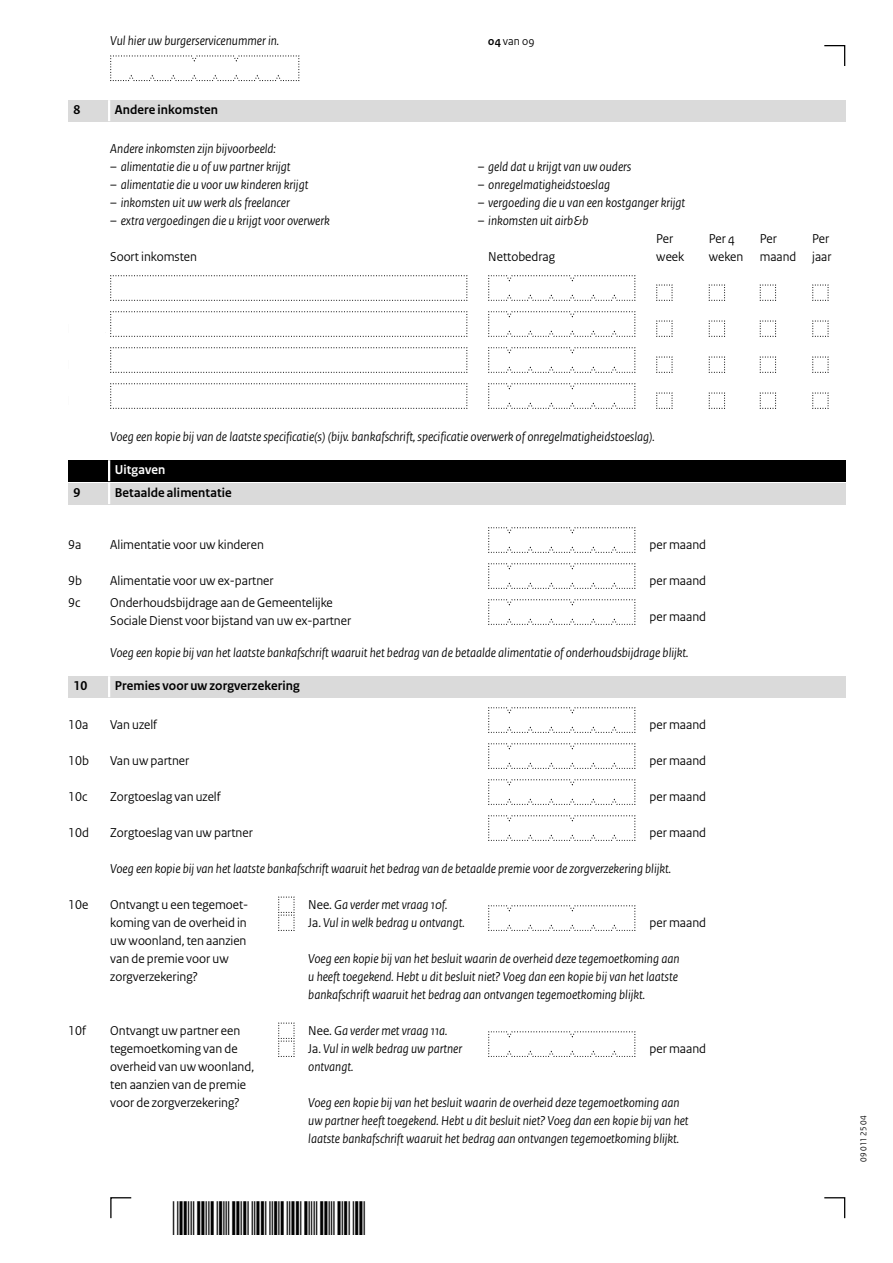
<style>
.page{position:relative;width:893px;height:1263px;background:#fff}
.page>*{position:absolute;margin:0;border:0;box-sizing:border-box;transform-origin:0 0}
.Vraag_geen_inspring{font:italic 13.5px/18px "Rijksoverheid Sans Heading";color:#000}
.Vraag_Nummer{font:13.5px/18px "Rijksoverheid Sans Heading";color:#000}
.Vraag{font:italic 13.5px "Rijksoverheid Sans Heading";color:#000}
.Vraag_geen_inspring-2{font:13.5px/18px "Rijksoverheid Sans Heading";color:#000}
.Vraag_Nummer_12{font:13.5px/18px "Rijksoverheid Sans Heading";color:#000}
.KOP_D_Nummer_20{font:700 13.5px "Rijksoverheid Sans Heading";letter-spacing:.01em;color:#000}
.KOP_B_Nummer_20{font:700 13.5px "Rijksoverheid Sans Heading";letter-spacing:.01em;color:#000}
.KOP_D_Nummer{font:700 13.5px "Rijksoverheid Sans Heading";letter-spacing:.01em;color:#fff}
.t1{font:12px "Rijksoverheid Sans Heading";color:#000}
.t2{font:9px "Rijksoverheid Sans Heading";color:#000}
.s1{font-weight:700}
.s2{font-style:normal}
</style>
<div class="page">
<svg style="left:824px;top:1197px;width:22px;height:22px"></svg>
<svg style="left:110px;top:1197px;width:22px;height:22px"></svg>
<svg style="left:824px;top:45px;width:22px;height:21px"></svg>
<svg style="left:110px;top:275px;width:358px;height:26px"></svg>
<svg style="left:110px;top:311px;width:358px;height:26px"></svg>
<svg style="left:110px;top:347px;width:358px;height:26px"></svg>
<svg style="left:110px;top:383px;width:358px;height:26px"></svg>
<svg style="left:488px;top:275px;width:148px;height:26px"></svg>
<svg style="left:488px;top:527px;width:148px;height:26px"></svg>
<svg style="left:488px;top:707px;width:148px;height:26px"></svg>
<svg style="left:488px;top:311px;width:148px;height:26px"></svg>
<svg style="left:488px;top:563px;width:148px;height:26px"></svg>
<svg style="left:488px;top:599px;width:148px;height:26px"></svg>
<svg style="left:488px;top:743px;width:148px;height:26px"></svg>
<svg style="left:488px;top:779px;width:148px;height:26px"></svg>
<svg style="left:488px;top:815px;width:148px;height:26px"></svg>
<svg style="left:488px;top:905px;width:148px;height:26px"></svg>
<svg style="left:488px;top:1031px;width:148px;height:26px"></svg>
<svg style="left:488px;top:347px;width:148px;height:26px"></svg>
<svg style="left:488px;top:383px;width:148px;height:26px"></svg>
<svg style="left:656px;top:284px;width:17px;height:17px"></svg>
<svg style="left:656px;top:320px;width:17px;height:17px"></svg>
<svg style="left:656px;top:356px;width:17px;height:17px"></svg>
<svg style="left:656px;top:392px;width:17px;height:17px"></svg>
<svg style="left:708px;top:284px;width:17px;height:17px"></svg>
<svg style="left:708px;top:320px;width:17px;height:17px"></svg>
<svg style="left:708px;top:356px;width:17px;height:17px"></svg>
<svg style="left:708px;top:392px;width:17px;height:17px"></svg>
<svg style="left:759px;top:284px;width:17px;height:17px"></svg>
<svg style="left:759px;top:320px;width:17px;height:17px"></svg>
<svg style="left:759px;top:356px;width:17px;height:17px"></svg>
<svg style="left:759px;top:392px;width:17px;height:17px"></svg>
<svg style="left:812px;top:284px;width:17px;height:17px"></svg>
<svg style="left:812px;top:320px;width:17px;height:17px"></svg>
<svg style="left:812px;top:356px;width:17px;height:17px"></svg>
<svg style="left:812px;top:392px;width:17px;height:17px"></svg>
<svg style="left:278px;top:896px;width:17px;height:35px"></svg>
<svg style="left:278px;top:1022px;width:17px;height:35px"></svg>
<svg style="left:110px;top:55px;width:190px;height:26px"></svg>
<div style="left:68px;top:100px;width:777px;height:21px;background:#dadada"></div>
<hr style="left:108px;top:100px;width:2px;height:21px;background:#fff">
<div style="left:68px;top:460px;width:777px;height:21px;background:#000"></div>
<hr style="left:108px;top:460px;width:2px;height:21px;background:#fff">
<div style="left:68px;top:483px;width:777px;height:21px;background:#dadada"></div>
<hr style="left:108px;top:483px;width:2px;height:21px;background:#fff">
<div style="left:68px;top:676px;width:777px;height:21px;background:#dadada"></div>
<hr style="left:108px;top:676px;width:2px;height:21px;background:#fff">
<p class="Vraag_geen_inspring" style="left:110px;top:32px;width:170px">Vul hier uw burgerservicenummer in.</p>
<p class="t1" style="left:488px;top:34px;width:48px"><span class="s1">04</span> van 09</p>
<h3 class="KOP_D_Nummer_20" style="left:74px;top:102px;width:8px">8</h3>
<h3 class="KOP_D_Nummer_20" style="left:115px;top:102px;width:105px">Andere inkomsten</h3>
<p class="Vraag_geen_inspring" style="left:110px;top:140px;width:167px">Andere inkomsten zijn bijvoorbeeld:</p>
<p class="Vraag_geen_inspring" style="left:110px;top:158px;width:182px"><span class="s2">–</span> alimentatie die u of uw partner krijgt</p>
<p class="Vraag_geen_inspring" style="left:110px;top:176px;width:200px"><span class="s2">–</span> alimentatie die u voor uw kinderen krijgt</p>
<p class="Vraag_geen_inspring" style="left:110px;top:194px;width:181px"><span class="s2">–</span> inkomsten uit uw werk als freelancer</p>
<p class="Vraag_geen_inspring" style="left:110px;top:212px;width:221px"><span class="s2">–</span> extra vergoedingen die u krijgt voor overwerk</p>
<p class="Vraag_geen_inspring" style="left:478px;top:158px;width:155px"><span class="s2">–</span> geld dat u krijgt van uw ouders</p>
<p class="Vraag_geen_inspring" style="left:478px;top:176px;width:134px"><span class="s2">–</span> onregelmatigheidstoeslag</p>
<p class="Vraag_geen_inspring" style="left:478px;top:194px;width:209px"><span class="s2">–</span> vergoeding die u van een kostganger krijgt</p>
<p class="Vraag_geen_inspring" style="left:478px;top:212px;width:112px"><span class="s2">–</span> inkomsten uit airb&amp;b</p>
<p class="Vraag_geen_inspring-2" style="left:110px;top:248px;width:88px">Soort inkomsten</p>
<p class="Vraag_geen_inspring-2" style="left:488px;top:248px;width:68px">Nettobedrag</p>
<p class="Vraag_geen_inspring-2" style="left:656px;top:230px;width:29px">Per week</p>
<p class="Vraag_geen_inspring-2" style="left:709px;top:230px;width:36px">Per 4 weken</p>
<p class="Vraag_geen_inspring-2" style="left:760px;top:230px;width:38px">Per maand</p>
<p class="Vraag_geen_inspring-2" style="left:812px;top:230px;width:21px">Per jaar</p>
<p class="Vraag" style="left:110px;top:429px;width:546px">Voeg een kopie bij van de laatste specificatie(s) (bijv. bankafschrift, specificatie overwerk of onregelmatigheidstoeslag).</p>
<h2 class="KOP_D_Nummer" style="left:115px;top:462px;width:52px">Uitgaven</h2>
<h3 class="KOP_B_Nummer_20" style="left:74px;top:485px;width:8px">9</h3>
<h3 class="KOP_B_Nummer_20" style="left:115px;top:485px;width:119px">Betaalde alimentatie</h3>
<p class="Vraag_Nummer" style="left:68px;top:536px;width:15px">9a</p>
<p class="Vraag_Nummer" style="left:110px;top:536px;width:155px">Alimentatie voor uw kinderen</p>
<p class="Vraag_geen_inspring-2" style="left:650px;top:536px;width:58px">per maand</p>
<p class="Vraag_Nummer" style="left:68px;top:572px;width:15px">9b</p>
<p class="Vraag_Nummer" style="left:110px;top:572px;width:165px">Alimentatie voor uw ex-partner</p>
<p class="Vraag_geen_inspring-2" style="left:650px;top:572px;width:58px">per maand</p>
<p class="Vraag_Nummer_12" style="left:68px;top:594px;width:14px">9c</p>
<p class="Vraag_Nummer_12" style="left:110px;top:594px;width:242px">Onderhoudsbijdrage aan de Gemeentelijke<br>Sociale Dienst voor bijstand van uw ex-partner</p>
<p class="Vraag_geen_inspring-2" style="left:650px;top:608px;width:58px">per maand</p>
<p class="Vraag" style="left:110px;top:645px;width:580px">Voeg een kopie bij van het laatste bankafschrift waaruit het bedrag van de betaalde alimentatie of onderhoudsbijdrage blijkt.</p>
<h3 class="KOP_D_Nummer_20" style="left:74px;top:678px;width:15px">10</h3>
<h3 class="KOP_D_Nummer_20" style="left:115px;top:678px;width:186px">Premies voor uw zorgverzekering</h3>
<p class="Vraag_Nummer" style="left:68px;top:716px;width:22px">10a</p>
<p class="Vraag_Nummer" style="left:110px;top:716px;width:48px">Van uzelf</p>
<p class="Vraag_geen_inspring-2" style="left:650px;top:716px;width:58px">per maand</p>
<p class="Vraag_Nummer" style="left:68px;top:752px;width:22px">10b</p>
<p class="Vraag_Nummer" style="left:110px;top:752px;width:81px">Van uw partner</p>
<p class="Vraag_geen_inspring-2" style="left:650px;top:752px;width:58px">per maand</p>
<p class="Vraag_Nummer" style="left:68px;top:788px;width:21px">10c</p>
<p class="Vraag_Nummer" style="left:110px;top:788px;width:112px">Zorgtoeslag van uzelf</p>
<p class="Vraag_geen_inspring-2" style="left:650px;top:788px;width:58px">per maand</p>
<p class="Vraag_Nummer" style="left:68px;top:824px;width:22px">10d</p>
<p class="Vraag_Nummer" style="left:110px;top:824px;width:144px">Zorgtoeslag van uw partner</p>
<p class="Vraag_geen_inspring-2" style="left:650px;top:824px;width:58px">per maand</p>
<p class="Vraag" style="left:110px;top:861px;width:562px">Voeg een kopie bij van het laatste bankafschrift waaruit het bedrag van de betaalde premie voor de zorgverzekering blijkt.</p>
<p class="Vraag_Nummer" style="left:68px;top:896px;width:22px">10e</p>
<p class="Vraag_Nummer" style="left:110px;top:896px;width:138px">Ontvangt u een tegemoet&shy;koming van de overheid in uw woonland, ten aanzien van de premie voor uw zorgverzekering?</p>
<p class="Vraag_geen_inspring" style="left:308px;top:896px;width:141px"><span class="s2">Nee.</span> Ga verder met vraag 10f.</p>
<p class="Vraag_geen_inspring" style="left:308px;top:914px;width:158px"><span class="s2">Ja.</span> Vul in welk bedrag u ontvangt.</p>
<p class="Vraag_geen_inspring-2" style="left:650px;top:914px;width:58px">per maand</p>
<p class="Vraag_geen_inspring" style="left:308px;top:950px;width:373px">Voeg een kopie bij van het besluit waarin de overheid deze tegemoetkoming aan u heeft toegekend. Hebt u dit besluit niet? Voeg dan een kopie bij van het laatste bankafschrift waaruit het bedrag aan ontvangen tegemoetkoming blijkt.</p>
<p class="Vraag_Nummer" style="left:68px;top:1022px;width:19px">10f</p>
<p class="Vraag_Nummer" style="left:110px;top:1022px;width:145px">Ontvangt uw partner een tegemoetkoming van de overheid van uw woonland, ten aanzien van de premie voor de zorgverzekering?</p>
<p class="Vraag_geen_inspring" style="left:308px;top:1022px;width:141px"><span class="s2">Nee.</span> Ga verder met vraag 11a.</p>
<p class="Vraag_geen_inspring" style="left:308px;top:1040px;width:155px"><span class="s2">Ja.</span> Vul in welk bedrag uw partner ontvangt.</p>
<p class="Vraag_geen_inspring-2" style="left:650px;top:1040px;width:58px">per maand</p>
<p class="Vraag_geen_inspring" style="left:308px;top:1094px;width:382px">Voeg een kopie bij van het besluit waarin de overheid deze tegemoetkoming aan uw partner heeft toegekend. Hebt u dit besluit niet? Voeg dan een kopie bij van het laatste bankafschrift waaruit het bedrag aan ontvangen tegemoetkoming blijkt.</p>
<p class="t2" style="left:858px;top:1161px;width:47px;rotate:-90deg">09 011 25 04</p>
</div>
